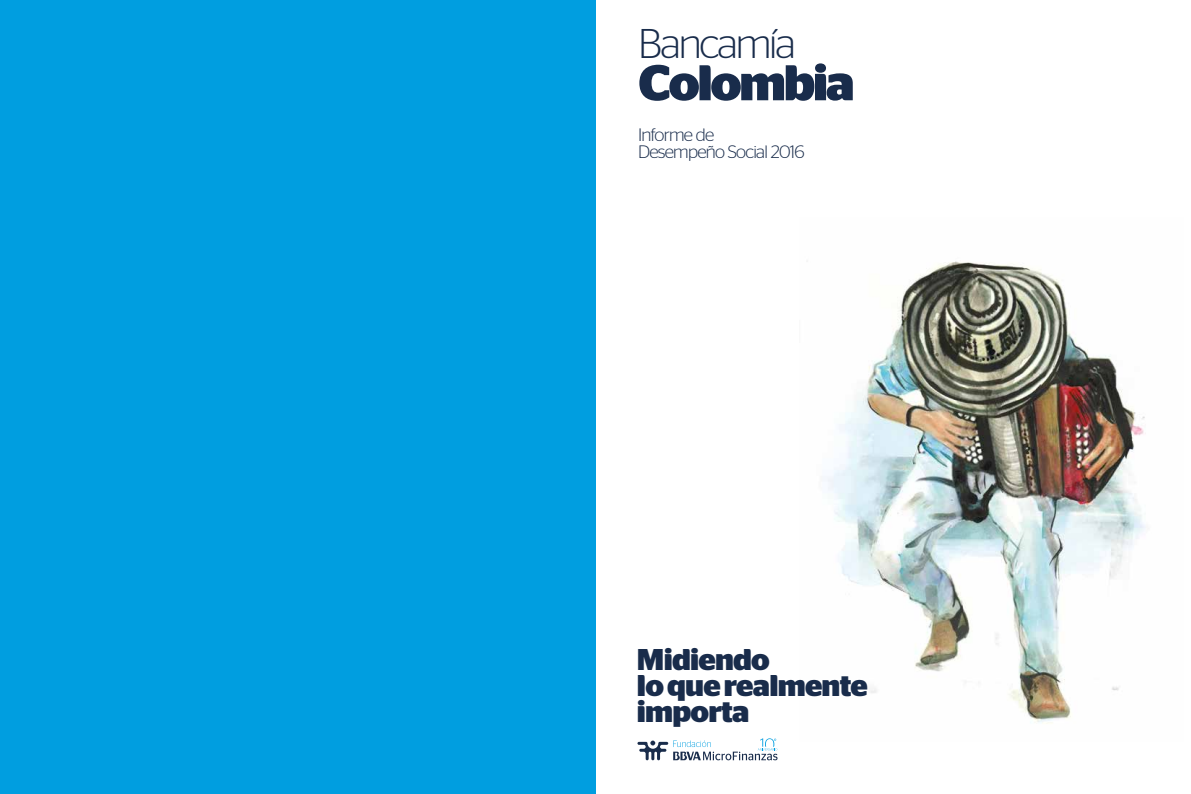
<style>
.page{position:relative;width:1191px;height:794px;background:#fff}
.page>*{position:absolute;margin:0;border:0;box-sizing:border-box;transform-origin:0 0}
.t1{font:700 50px "Stag Sans";letter-spacing:-.045em;color:#192c4b}
.t2{font:300 41.5px "Stag Sans";letter-spacing:-.05em;color:#192c4b}
.t3{font:700 30px/26px "Stag Sans";letter-spacing:-.025em;color:#192c4b}
.t4{font:300 18px/17px "Stag Sans";letter-spacing:-.04em;color:#192c4b}
</style>
<div class="page">
<div style="left:0;top:0;width:595px;height:794px;background:#009ee0"></div>
<img style="left:823px;top:261px;width:323px;height:463px">
<svg style="left:637px;top:738px;width:140px;height:22px"></svg>
<h2 class="t2" style="left:638px;top:21px;width:159px">Bancamía</h2>
<h1 class="t1" style="left:638px;top:54px;width:218px">Colombia</h1>
<p class="t4" style="left:638px;top:126px;width:168px">Informe de<br>Desempeño Social 2016</p>
<p class="t3" style="left:637px;top:646px;width:232px">Midiendo<br>lo que realmente importa</p>
</div>
